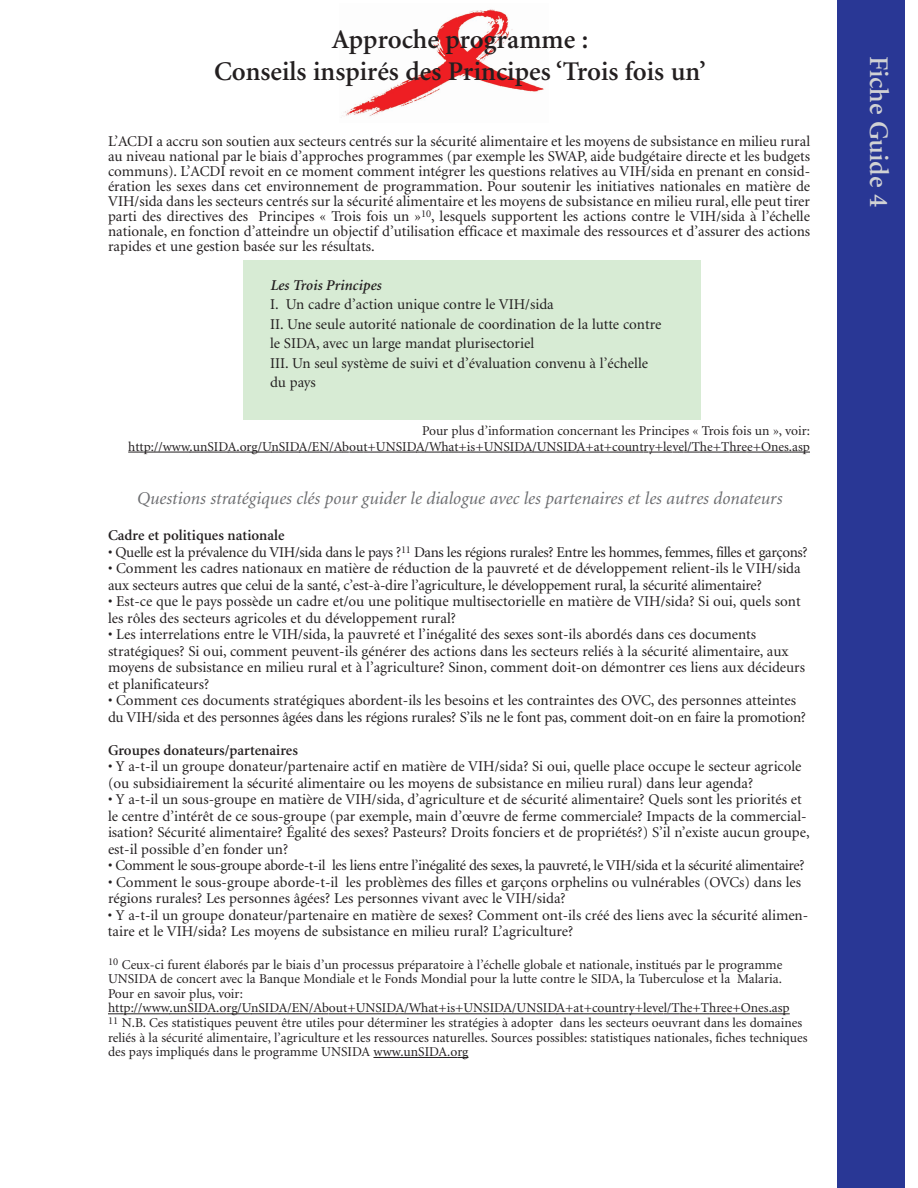
<style>
.page{position:relative;width:918px;height:1188px;background:#fff}
.page>*{position:absolute;margin:0;border:0;box-sizing:border-box;transform-origin:0 0}
.t1{font:600 27px/32.4px "Minion";color:#231f20;text-align:center}
.t2{font:600 27px "Minion";color:#d1d2d4}
.t3{font:italic 18px "Minion";color:#6c6d70}
.t4{font:15px/16.5px "Minion";color:#231f20}
.t5{font:15px "Minion";letter-spacing:-.025em;color:#231f20}
.t6{font:600 15px "Minion";color:#231f20}
.t7{font:italic 600 15px "Minion";color:#231f20}
.t8{font:13.5px/14.5px "Minion";color:#231f20;text-align:right}
</style>
<div class="page">
<div style="left:243px;top:261px;width:457px;height:159px;background:#d7ebd4"></div>
<img style="left:342px;top:9px;width:202px;height:107px">
<div style="left:837px;top:0;width:67px;height:1188px;background:#293795"></div>
<svg style="left:128px;top:452px;width:16px;height:1px"></svg>
<hr style="left:144px;top:452px;width:46px;height:1px;background:#231f20">
<hr style="left:190px;top:452px;width:38px;height:1px;background:#231f20">
<svg style="left:228px;top:452px;width:71px;height:1px"></svg>
<hr style="left:299px;top:452px;width:43px;height:1px;background:#231f20">
<svg style="left:342px;top:452px;width:21px;height:1px"></svg>
<hr style="left:363px;top:452px;width:54px;height:1px;background:#231f20">
<svg style="left:416px;top:452px;width:25px;height:1px"></svg>
<hr style="left:441px;top:452px;width:83px;height:1px;background:#231f20">
<hr style="left:524px;top:452px;width:53px;height:1px;background:#231f20">
<hr style="left:577px;top:452px;width:41px;height:1px;background:#231f20">
<svg style="left:618px;top:452px;width:129px;height:1px"></svg>
<hr style="left:747px;top:452px;width:63px;height:1px;background:#231f20">
<svg style="left:108px;top:1013px;width:16px;height:1px"></svg>
<hr style="left:124px;top:1013px;width:46px;height:1px;background:#231f20">
<hr style="left:169px;top:1013px;width:39px;height:1px;background:#231f20">
<svg style="left:208px;top:1013px;width:71px;height:1px"></svg>
<hr style="left:279px;top:1013px;width:43px;height:1px;background:#231f20">
<svg style="left:322px;top:1013px;width:21px;height:1px"></svg>
<hr style="left:343px;top:1013px;width:53px;height:1px;background:#231f20">
<svg style="left:396px;top:1013px;width:25px;height:1px"></svg>
<hr style="left:421px;top:1013px;width:83px;height:1px;background:#231f20">
<hr style="left:504px;top:1013px;width:53px;height:1px;background:#231f20">
<hr style="left:557px;top:1013px;width:41px;height:1px;background:#231f20">
<svg style="left:597px;top:1013px;width:130px;height:1px"></svg>
<hr style="left:727px;top:1013px;width:63px;height:1px;background:#231f20">
<svg style="left:373px;top:1057px;width:27px;height:1px"></svg>
<hr style="left:400px;top:1057px;width:39px;height:1px;background:#231f20">
<svg style="left:439px;top:1057px;width:29px;height:1px"></svg>
<h1 class="t1" style="left:214px;top:25px;width:493px">Approche programme :<br>Conseils inspirés des Principes ‘Trois fois un’</h1>
<p class="t4" style="left:108px;top:135px;width:704px;line-height:15px;text-align:justify">L’ACDI a accru son soutien aux secteurs centrés sur la sécurité alimentaire et les moyens de subsistance en milieu rural au niveau national par le biais d’approches programmes (par exemple les SWAP, aide budgétaire directe et les budgets communs). L’ACDI revoit en ce moment comment intégrer les questions relatives au VIH/sida en prenant en consid&shy;ération les sexes dans cet environnement de programmation. Pour soutenir les initiatives nationales en matière de VIH/sida dans les secteurs centrés sur la sécurité alimentaire et les moyens de subsistance en milieu rural, elle peut tirer parti des directives des Principes « Trois fois un »<sup>10</sup>, lesquels supportent les actions contre le VIH/sida à l’échelle nationale, en fonction d’atteindre un objectif d’utilisation efficace et maximale des ressources et d’assurer des actions rapides et une gestion basée sur les résultats.</p>
<p class="t7" style="left:270px;top:279px;width:113px">Les Trois Principes</p>
<p class="t4" style="left:270px;top:296px;width:393px;line-height:19.5px">I. Un cadre d’action unique contre le VIH/sida<br>II. Une seule autorité nationale de coordination de la lutte contre le SIDA, avec un large mandat plurisectoriel<br>III. Un seul système de suivi et d’évaluation convenu à l’échelle du pays</p>
<p class="t8" style="left:128px;top:423px;width:683px;line-height:16.2px">Pour plus d’information concernant les Principes « Trois fois un », voir: http://www.unSIDA.org/UnSIDA/EN/About+UNSIDA/What+is+UNSIDA/UNSIDA+at+country+level/The+Three+Ones.asp</p>
<p class="t3" style="left:136px;top:492px;width:647px">Questions stratégiques clés pour guider le dialogue avec les partenaires et les autres donateurs</p>
<p class="t6" style="left:108px;top:530px;width:178px">Cadre et politiques nationale</p>
<p class="t5" style="left:108px;top:546px;width:701px">• Quelle est la prévalence du VIH/sida dans le pays ?<sup>11</sup> Dans les régions rurales? Entre les hommes, femmes, filles et garçons?</p>
<p class="t4" style="left:108px;top:561px;width:694px">• Comment les cadres nationaux en matière de réduction de la pauvreté et de développement relient-ils le VIH/sida aux secteurs autres que celui de la santé, c’est-à-dire l’agriculture, le développement rural, la sécurité alimentaire?</p>
<p class="t4" style="left:108px;top:594px;width:694px">• Est-ce que le pays possède un cadre et/ou une politique multisectorielle en matière de VIH/sida? Si oui, quels sont les rôles des secteurs agricoles et du développement rural?</p>
<p class="t4" style="left:108px;top:627px;width:699px">• Les interrelations entre le VIH/sida, la pauvreté et l’inégalité des sexes sont-ils abordés dans ces documents stratégiques? Si oui, comment peuvent-ils générer des actions dans les secteurs reliés à la sécurité alimentaire, aux moyens de subsistance en milieu rural et à l’agriculture? Sinon, comment doit-on démontrer ces liens aux décideurs et planificateurs?</p>
<p class="t4" style="left:108px;top:693px;width:700px">• Comment ces documents stratégiques abordent-ils les besoins et les contraintes des OVC, des personnes atteintes du VIH/sida et des personnes âgées dans les régions rurales? S’ils ne le font pas, comment doit-on en faire la promotion?</p>
<p class="t6" style="left:108px;top:744px;width:191px">Groupes donateurs/partenaires</p>
<p class="t4" style="left:108px;top:759px;width:695px">• Y a-t-il un groupe donateur/partenaire actif en matière de VIH/sida? Si oui, quelle place occupe le secteur agricole (ou subsidiairement la sécurité alimentaire ou les moyens de subsistance en milieu rural) dans leur agenda?</p>
<p class="t4" style="left:108px;top:792px;width:703px">• Y a-t-il un sous-groupe en matière de VIH/sida, d’agriculture et de sécurité alimentaire? Quels sont les priorités et le centre d’intérêt de ce sous-groupe (par exemple, main d’œuvre de ferme commerciale? Impacts de la commercial&shy;isation? Sécurité alimentaire? Égalité des sexes? Pasteurs? Droits fonciers et de propriétés?) S’il n’existe aucun groupe, est-il possible d’en fonder un?</p>
<p class="t5" style="left:108px;top:860px;width:698px">• Comment le sous-groupe aborde-t-il les liens entre l’inégalité des sexes, la pauvreté, le VIH/sida et la sécurité alimentaire?</p>
<p class="t4" style="left:108px;top:875px;width:695px">• Comment le sous-groupe aborde-t-il les problèmes des filles et garçons orphelins ou vulnérables (OVCs) dans les régions rurales? Les personnes âgées? Les personnes vivant avec le VIH/sida?</p>
<p class="t4" style="left:108px;top:908px;width:702px">• Y a-t-il un groupe donateur/partenaire en matière de sexes? Comment ont-ils créé des liens avec la sécurité alimen&shy;taire et le VIH/sida? Les moyens de subsistance en milieu rural? L’agriculture?</p>
<p class="t8" style="left:108px;top:958px;width:701px;text-align:left"><sup>10</sup> Ceux-ci furent élaborés par le biais d’un processus préparatoire à l’échelle globale et nationale, institués par le programme UNSIDA de concert avec la Banque Mondiale et le Fonds Mondial pour la lutte contre le SIDA, la Tuberculose et la Malaria.<br>Pour en savoir plus, voir: http://www.unSIDA.org/UnSIDA/EN/About+UNSIDA/What+is+UNSIDA/UNSIDA+at+country+level/The+Three+Ones.asp<br><sup>11</sup> N.B. Ces statistiques peuvent être utiles pour déterminer les stratégies à adopter dans les secteurs oeuvrant dans les domaines reliés à la sécurité alimentaire, l’agriculture et les ressources naturelles. Sources possibles: statistiques nationales, fiches techniques des pays impliqués dans le programme UNSIDA www.unSIDA.org</p>
<h1 class="t2" style="left:890px;top:56px;width:153px;rotate:90deg">Fiche Guide 4</h1>
</div>
